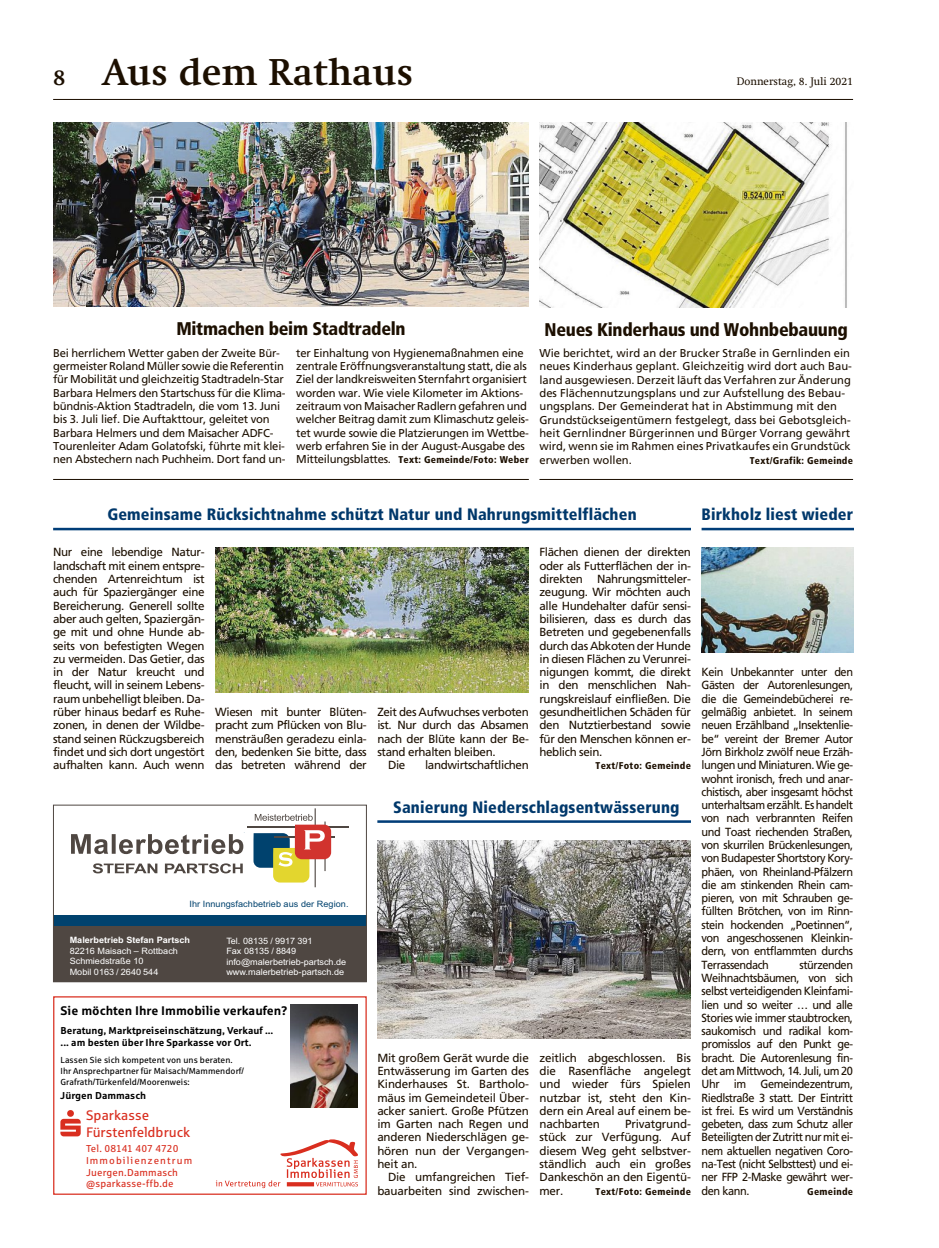
<style>
.page{position:relative;width:939px;height:1248px;background:#fff}
.page>*{position:absolute;margin:0;border:0;box-sizing:border-box;transform-origin:0 0}
.t1{font:700 36.62px "Swift";letter-spacing:.01em;color:#1c0f00}
.t2{font:900 condensed 18.38px "Frutiger";letter-spacing:-.015em;color:#1c0f00}
.t3{font:900 condensed 16.5px "Frutiger";letter-spacing:.01em;color:#00386b}
.t4{font:13.75px/16.5px "Sparkasse Rg";letter-spacing:.005em;color:#d92e1f}
.t5{font:700 12.5px "Sparkasse Rg";color:#000}
.t6{font:11.75px/13.2px "Frutiger";letter-spacing:-.03em;color:#1c0f00;text-align:justify}
.t7{font:11.75px/13.2px "Frutiger";letter-spacing:-.03em;color:#1c0f00;text-align:justify;scale:.93 1}
.t8{font:11.38px/13.2px "Frutiger";letter-spacing:-.02em;color:#1c0f00}
.t9{font:11.38px/13.2px "Frutiger";color:#1c0f00}
.t10{font:10.75px "Swift";color:#1c0f00}
.t11{font:700 10px/12px "Sparkasse Rg";color:#000}
.t12{font:10px/11.5px "Sparkasse Rg";letter-spacing:.02em;color:#d92e1f}
.t13{font:900 condensed 9.88px "Frutiger";letter-spacing:.03em;color:#1c0f00}
.t14{font:900 condensed 9.75px "Frutiger";letter-spacing:.03em;color:#1c0f00}
.t15{font:8.75px/10.5px "Arial";color:#fff;scale:1.04 1}
.t16{font:8.75px/10.5px "Sparkasse Rg";letter-spacing:.005em;color:#000}
.t17{font:8.75px "Arial";letter-spacing:.005em;color:#00426e;scale:1.04 1}
.t18{font:700 8.75px "Arial";color:#fff;scale:1.04 1}
.s1{font-size:21.5px}
.s2{font-weight:400;font-stretch:normal;font-size:11.38px}
</style>
<div class="page">
<hr style="left:53px;top:99px;width:800px;height:1px;background:#1c0f00">
<hr style="left:539px;top:479px;width:314px;height:1px;background:#1c0f00">
<img style="left:539px;top:122px;width:308px;height:185px">
<hr style="left:53px;top:479px;width:476px;height:1px;background:#1c0f00">
<img style="left:53px;top:122px;width:476px;height:185px">
<hr style="left:53px;top:528px;width:638px;height:2px;background:#003d78">
<img style="left:215px;top:547px;width:314px;height:145px">
<hr style="left:702px;top:528px;width:151px;height:2px;background:#003d78">
<img style="left:702px;top:547px;width:151px;height:105px">
<hr style="left:377px;top:820px;width:314px;height:2px;background:#003d78">
<img style="left:377px;top:840px;width:314px;height:197px">
<hr style="left:247px;top:826px;width:101px;height:1px;background:#4f4742">
<hr style="left:315px;top:808px;width:1px;height:79px;background:#4f4742">
<hr style="left:275px;top:836px;width:60px;height:1px;background:#4f4742">
<div style="left:53px;top:925px;width:313px;height:56px;background:#4f4742"></div>
<div style="left:53px;top:914px;width:313px;height:11px;background:#00426e"></div>
<svg style="left:71px;top:813px;width:260px;height:75px"></svg>
<div style="left:53px;top:804px;width:314px;height:177px;border:1px solid #4f4742"></div>
<div style="left:53px;top:996px;width:314px;height:198px;border:1px solid #d92e1f"></div>
<img style="left:291px;top:1004px;width:67px;height:103px">
<svg style="left:60px;top:1110px;width:21px;height:26px"></svg>
<svg style="left:216px;top:1139px;width:142px;height:48px"></svg>
<h1 class="t1" style="left:53px;top:51px;width:361px"><span class="s1">8</span> Aus dem Rathaus</h1>
<p class="t10" style="left:737px;top:77px;width:118px">Donnerstag, 8. Juli 2021</p>
<h2 class="t2" style="left:176px;top:322px;width:231px">Mitmachen beim Stadtradeln</h2>
<p class="t8" style="left:296px;top:347px;width:234px">ter Einhaltung von Hygienemaßnahmen eine zentrale Eröffnungsveranstaltung statt, die als Ziel der landkreisweiten Sternfahrt organisiert worden war. Wie viele Kilometer im Aktions&shy;zeitraum von Maisacher Radlern gefahren und welcher Beitrag damit zum Klimaschutz geleis&shy;tet wurde sowie die Platzierungen im Wettbe&shy;werb erfahren Sie in der August-Ausgabe des</p>
<p class="t13" style="left:296px;top:456px;width:234px"><span class="s2">Mitteilungsblattes.</span> Text: Gemeinde/Foto: Weber</p>
<p class="t8" style="left:53px;top:347px;width:234px">Bei herrlichem Wetter gaben der Zweite Bür&shy;germeister Roland Müller sowie die Referentin für Mobilität und gleichzeitig Stadtradeln-Star Barbara Helmers den Startschuss für die Klima&shy;bündnis-Aktion Stadtradeln, die vom 13. Juni bis 3. Juli lief. Die Auftakttour, geleitet von Barbara Helmers und dem Maisacher ADFC-Tourenleiter Adam Golatofski, führte mit klei&shy;nen Abstechern nach Puchheim. Dort fand un-</p>
<h2 class="t2" style="left:545px;top:323px;width:305px">Neues Kinderhaus und Wohnbebauung</h2>
<p class="t9" style="left:539px;top:348px;width:314px">Wie berichtet, wird an der Brucker Straße in Gernlinden ein neues Kinderhaus geplant. Gleichzeitig wird dort auch Bau&shy;land ausgewiesen. Derzeit läuft das Verfahren zur Änderung des Flächennutzungsplans und zur Aufstellung des Bebau&shy;ungsplans. Der Gemeinderat hat in Abstimmung mit den Grundstückseigentümern festgelegt, dass bei Gebotsgleich&shy;heit Gernlindner Bürgerinnen und Bürger Vorrang gewährt wird, wenn sie im Rahmen eines Privatkaufes ein Grundstück erwerben wollen.</p>
<p class="t13" style="left:750px;top:456px;width:105px">Text/Grafik: Gemeinde</p>
<h3 class="t3" style="left:107px;top:508px;width:531px">Gemeinsame Rücksichtnahme schützt Natur und Nahrungsmittelflächen</h3>
<h3 class="t3" style="left:702px;top:508px;width:153px">Birkholz liest wieder</h3>
<p class="t6" style="left:53px;top:547px;width:153px">Nur eine lebendige Natur&shy;landschaft mit einem entspre&shy;chenden Artenreichtum ist auch für Spaziergänger eine Bereicherung. Generell sollte aber auch gelten, Spaziergän&shy;ge mit und ohne Hunde ab&shy;seits von befestigten Wegen zu vermeiden. Das Getier, das in der Natur kreucht und fleucht, will in seinem Lebens&shy;raum unbehelligt bleiben. Da&shy;rüber hinaus bedarf es Ruhe&shy;zonen, in denen der Wildbe&shy;stand seinen Rückzugsbereich findet und sich dort ungestört aufhalten kann. Auch wenn</p>
<p class="t6" style="left:215px;top:706px;width:153px">Wiesen mit bunter Blüten&shy;pracht zum Pflücken von Blu&shy;mensträußen geradezu einla&shy;den, bedenken Sie bitte, dass das betreten während der</p>
<p class="t17" style="left:190px;top:901px;width:154px">Ihr Innungsfachbetrieb aus der Region.</p>
<p class="t18" style="left:70px;top:935px;width:117px">Malerbetrieb Stefan Partsch</p>
<p class="t15" style="left:70px;top:946px;width:106px">82216 Maisach – Rottbach<br>Schmiedstraße 10<br>Mobil 0163 / 2640 544</p>
<p class="t15" style="left:226px;top:936px;width:117px">Tel. 08135 / 9917 391<br>Fax 08135 / 8849 info@malerbetrieb-partsch.de www.malerbetrieb-partsch.de</p>
<p class="t5" style="left:61px;top:1002px;width:229px">Sie möchten Ihre Immobilie verkaufen?</p>
<p class="t11" style="left:61px;top:1023px;width:214px">Beratung, Marktpreiseinschätzung, Verkauf ... ... am besten über Ihre Sparkasse vor Ort.</p>
<p class="t16" style="left:61px;top:1055px;width:185px">Lassen Sie sich kompetent von uns beraten.<br>Ihr Ansprechpartner für Maisach/Mammendorf/<br>Grafrath/Türkenfeld/Moorenweis:</p>
<p class="t11" style="left:60px;top:1088px;width:87px">Jürgen Dammasch</p>
<p class="t4" style="left:86px;top:1108px;width:106px">Sparkasse<br>Fürstenfeldbruck</p>
<p class="t12" style="left:86px;top:1143px;width:108px">Tel. 08141 407 4720<br>Immobilienzentrum<br>Juergen.Dammasch @sparkasse-ffb.de</p>
<p class="t6" style="left:377px;top:706px;width:153px">Zeit des Aufwuchses verboten</p>
<p class="t6" style="left:377px;top:719px;width:153px">ist. Nur durch das Absamen</p>
<p class="t6" style="left:377px;top:733px;width:153px">nach der Blüte kann der Be-</p>
<p class="t6" style="left:377px;top:746px;width:120px">stand erhalten bleiben.</p>
<p class="t6" style="left:388px;top:759px;width:19px">Die</p>
<p class="t6" style="left:425px;top:759px;width:105px">landwirtschaftlichen</p>
<p class="t6" style="left:539px;top:547px;width:153px">Flächen dienen der direkten oder als Futterflächen der in&shy;direkten Nahrungsmitteler&shy;zeugung. Wir möchten auch alle Hundehalter dafür sensi&shy;bilisieren, dass es durch das Betreten und gegebenenfalls durch das Abkoten der Hunde in diesen Flächen zu Verunrei&shy;nigungen kommt, die direkt in den menschlichen Nah&shy;rungskreislauf einfließen. Die gesundheitlichen Schäden für den Nutztierbestand sowie für den Menschen können er&shy;heblich sein.</p>
<p class="t13" style="left:596px;top:762px;width:97px">Text/Foto: Gemeinde</p>
<h3 class="t3" style="left:393px;top:801px;width:288px">Sanierung Niederschlagsentwässerung</h3>
<p class="t6" style="left:377px;top:1052px;width:153px">Mit großem Gerät wurde die Entwässerung im Garten des Kinderhauses St. Bartholo&shy;mäus im Gemeindeteil Über&shy;acker saniert. Große Pfützen im Garten nach Regen und anderen Niederschlägen ge&shy;hören nun der Vergangen&shy;heit an.</p>
<p class="t6" style="left:377px;top:1171px;width:153px;text-align:right">Die umfangreichen Tief&shy;bauarbeiten sind zwischen-</p>
<p class="t6" style="left:539px;top:1052px;width:153px">zeitlich abgeschlossen. Bis die Rasenfläche angelegt und wieder fürs Spielen nutzbar ist, steht den Kin&shy;dern ein Areal auf einem be&shy;nachbarten</p>
<p class="t6" style="left:539px;top:1118px;width:153px;text-indent:86px">Privatgrund&shy;stück zur Verfügung. Auf diesem Weg geht selbstver&shy;ständlich auch ein großes Dankeschön an den Eigentü&shy;mer.</p>
<p class="t13" style="left:596px;top:1187px;width:97px">Text/Foto: Gemeinde</p>
<p class="t7" style="left:702px;top:666px;width:164px">Kein Unbekannter unter den Gästen der Autorenlesungen, die die Gemeindebücherei re&shy;gelmäßig anbietet. In seinem neuen Erzählband „Insektenlie&shy;be“ vereint der Bremer Autor Jörn Birkholz zwölf neue Erzäh&shy;lungen und Miniaturen. Wie ge&shy;wohnt ironisch, frech und anar&shy;chistisch, aber insgesamt höchst unterhaltsam erzählt. Es handelt von nach verbrannten Reifen und Toast riechenden Straßen, von skurrilen Brückenlesungen, von Budapester Shortstory Kory&shy;phäen, von Rheinland-Pfälzern die am stinkenden Rhein cam&shy;pieren, von mit Schrauben ge&shy;füllten Brötchen, von im Rinn&shy;stein hockenden „Poetinnen“, von angeschossenen Kleinkin&shy;dern, von entflammten durchs Terrassendach</p>
<p class="t7" style="left:702px;top:959px;width:164px;text-indent:98px">stürzenden Weihnachtsbäumen, von sich selbst verteidigenden Kleinfami&shy;lien und so weiter … und alle Stories wie immer staubtrocken, saukomisch und radikal kom&shy;promisslos auf den Punkt ge&shy;bracht. Die Autorenlesung fin&shy;det am Mittwoch, 14. Juli, um 20<br>Uhr im Gemeindezentrum, Riedlstraße 3 statt. Der Eintritt ist frei. Es wird um Verständnis gebeten, dass zum Schutz aller Beteiligten der Zutritt nur mit ei&shy;nem aktuellen negativen Coro&shy;na-Test (nicht Selbsttest) und ei&shy;ner FFP 2-Maske gewährt wer&shy;den kann.</p>
<p class="t14" style="left:807px;top:1187px;width:47px">Gemeinde</p>
</div>
